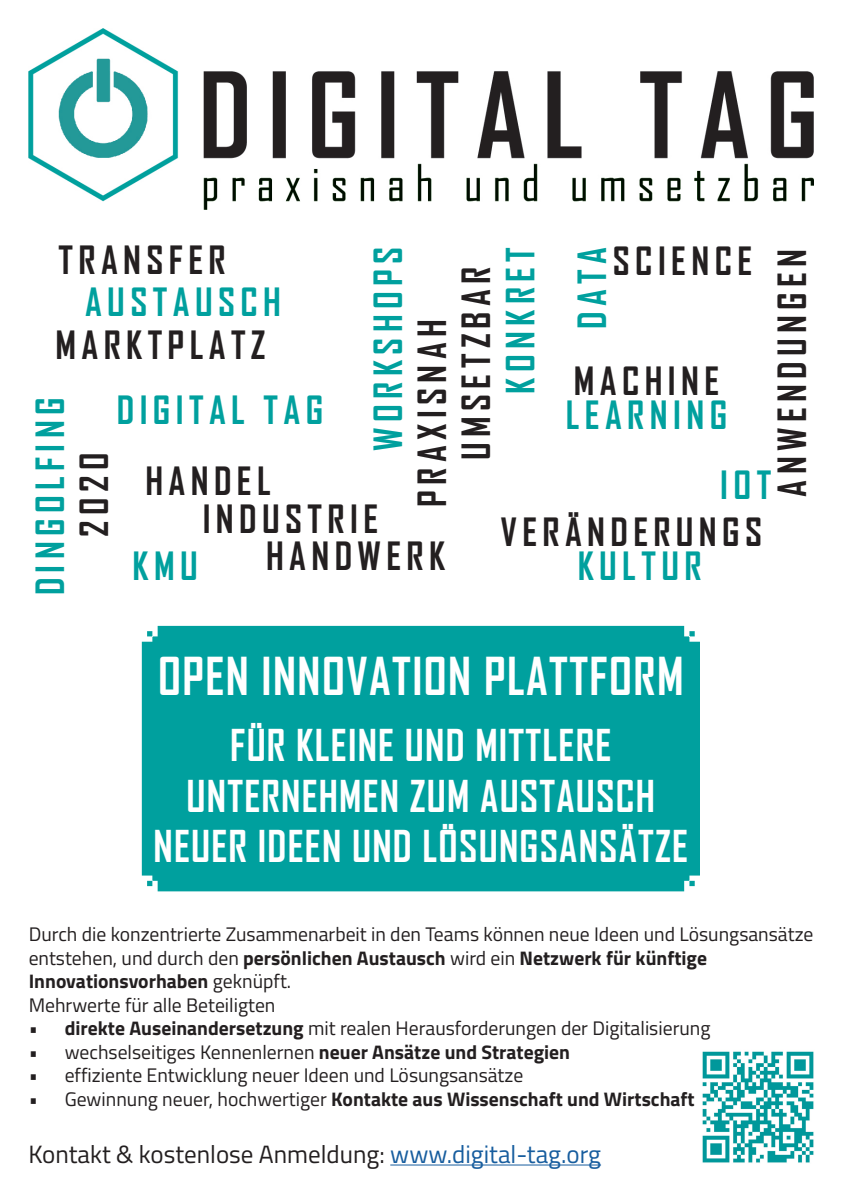
<style>
.page{position:relative;width:842px;height:1191px;background:#fff}
.page>*{position:absolute;margin:0;border:0;box-sizing:border-box;transform-origin:0 0}
.t1{font:700 50px "Agency FB";letter-spacing:.03em;color:#fff;scale:.96 1}
.t2{font:700 42px/50.4px "Agency FB";letter-spacing:.03em;color:#fff;text-align:center;scale:.96 1}
.t3{font:700 37.3px/44px "Agency FB";letter-spacing:.145em;color:#231f20}
.t4{font:700 37.3px "Agency FB";letter-spacing:.145em;color:#00a09e}
.t5{font:25px "Titillium Web";color:#231f20}
.t6{font:19.6px/23.6px "Titillium Web";color:#231f20}
.t7{font:700 19.6px "Titillium Web";color:#231f20}
.s1{font-weight:700}
.s2{font-weight:400}
.s3{color:#175d9e}
</style>
<div class="page">
<div style="left:142px;top:626px;width:558px;height:265px;background:#00a09e"></div>
<img style="left:28px;top:28px;width:786px;height:182px">
<hr style="left:390px;top:1164px;width:211px;height:1px;background:#175d9e">
<img style="left:702px;top:1051px;width:112px;height:112px">
<h3 class="t3" style="left:58px;top:237px;width:169px">TRANSFER</h3>
<h3 class="t4" style="left:85px;top:279px;width:197px">AUSTAUSCH</h3>
<h3 class="t4" style="left:365px;top:451px;width:205px;rotate:-90deg">WORKSHOPS</h3>
<h3 class="t3" style="left:409px;top:460px;width:195px;text-indent:-47px;rotate:-90deg">PRAXISNAH<br>UMSETZBAR</h3>
<h3 class="t3" style="left:55px;top:322px;width:211px">MARKTPLATZ</h3>
<h3 class="t4" style="left:117px;top:386px;width:208px">DIGITAL TAG</h3>
<h3 class="t4" style="left:27px;top:595px;width:199px;rotate:-90deg">DINGOLFING</h3>
<h3 class="t3" style="left:71px;top:537px;width:85px;rotate:-90deg">2020</h3>
<h3 class="t3" style="left:145px;top:458px;width:127px">HANDEL</h3>
<h3 class="t3" style="left:203px;top:496px;width:177px">INDUSTRIE</h3>
<h3 class="t4" style="left:133px;top:543px;width:67px">KMU</h3>
<h3 class="t3" style="left:266px;top:533px;width:181px">HANDWERK</h3>
<h3 class="t4" style="left:497px;top:394px;width:148px;rotate:-90deg">KONKRET</h3>
<h3 class="t4" style="left:569px;top:329px;width:83px;rotate:-90deg">DATA</h3>
<h3 class="t3" style="left:613px;top:238px;width:141px">SCIENCE</h3>
<h3 class="t3" style="left:769px;top:496px;width:249px;rotate:-90deg">ANWENDUNGEN</h3>
<h3 class="t3" style="left:574px;top:358px;width:147px">MACHINE</h3>
<h3 class="t4" style="left:566px;top:392px;width:163px">LEARNING</h3>
<h3 class="t4" style="left:720px;top:461px;width:52px">IOT</h3>
<h3 class="t3" style="left:501px;top:509px;width:263px">VERÄNDERUNGS</h3>
<h3 class="t4" style="left:578px;top:543px;width:125px">KULTUR</h3>
<h1 class="t1" style="left:158px;top:645px;width:549px">OPEN INNOVATION PLATTFORM</h1>
<h2 class="t2" style="left:154px;top:719px;width:558px">FÜR KLEINE UND MITTLERE<br>UNTERNEHMEN ZUM AUSTAUSCH<br>NEUER IDEEN UND LÖSUNGSANSÄTZE</h2>
<p class="t6" style="left:29px;top:921px;width:786px">Durch die konzentrierte Zusammenarbeit in den Teams können neue Ideen und Lösungsansätze entstehen, und durch den <span class="s1">persönlichen Austausch</span> wird ein <span class="s1">Netzwerk für künftige Innovationsvorhaben</span> geknüpft.<br>Mehrwerte für alle Beteiligten</p>
<p class="t6" style="left:29px;top:1015px;width:683px">• <span class="s1">direkte Auseinandersetzung</span> mit realen Herausforderungen der Digitalisierung</p>
<p class="t6" style="left:29px;top:1039px;width:543px">• wechselseitiges Kennenlernen <span class="s1">neuer Ansätze und Strategien</span></p>
<p class="t6" style="left:29px;top:1062px;width:496px">• effiziente Entwicklung neuer Ideen und Lösungsansätze</p>
<p class="t7" style="left:29px;top:1084px;width:667px"><span class="s2">• Gewinnung neuer, hochwertiger</span> Kontakte aus Wissenschaft und Wirtschaft</p>
<p class="t5" style="left:28px;top:1135px;width:574px">Kontakt &amp; kostenlose Anmeldung: <span class="s3">www.digital-tag.org</span></p>
</div>
